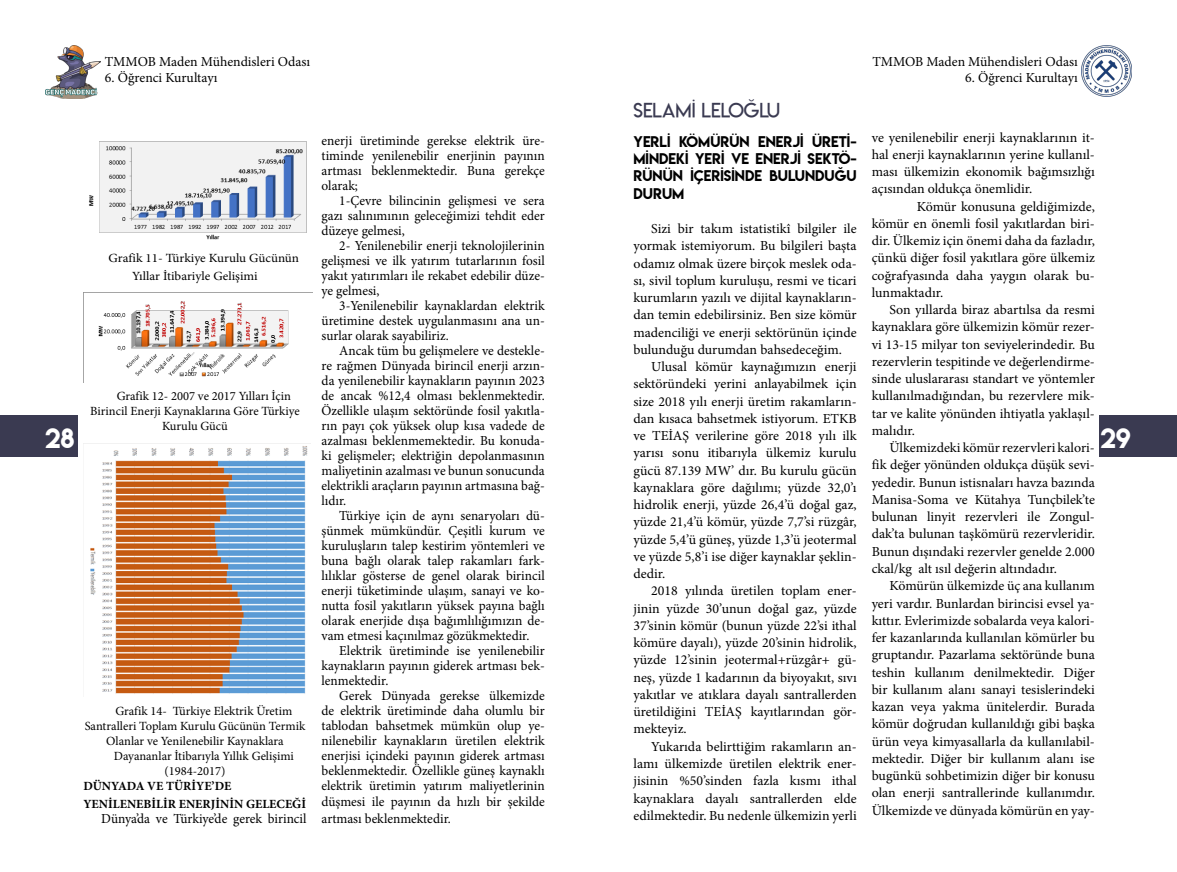
<style>
.page{position:relative;width:1177px;height:872px;background:#fff}
.page>*{position:absolute;margin:0;border:0;box-sizing:border-box;transform-origin:0 0}
.t1{font:25px "Lemon Milk";color:#fff}
.t2{font:20px "Lemon Milklight";color:#3a3a51}
.t3{font:13.75px/17.2px "Minion Pro";color:#000;text-align:justify}
.t4{font:13.75px/17.2px "Lemon Milk";color:#000;text-align:justify}
.t5{font:12.5px "Minion Pro";color:#000}
.t6{font:12.5px/18.1px "Minion Pro";color:#000;scale:1.05 1}
.t7{font:700 12.5px/18px "Minion Pro";color:#000}
</style>
<div class="page">
<div style="left:0;top:415px;width:77px;height:41px;background:#3a3a51"></div>
<div style="left:1099px;top:415px;width:77px;height:41px;background:#3a3a51"></div>
<img style="left:45px;top:45px;width:55px;height:53px">
<img style="left:1081px;top:45px;width:50px;height:52px">
<img style="left:89px;top:141px;width:218px;height:99px">
<img style="left:83px;top:292px;width:230px;height:91px">
<img style="left:83px;top:443px;width:227px;height:251px">
<p class="t3" style="left:105px;top:53px;width:207px">TMMOB Maden Mühendisleri Odası</p>
<p class="t3" style="left:105px;top:69px;width:114px">6. Öğrenci Kurultayı</p>
<h2 class="t2" style="left:633px;top:98px;width:148px">SELAMİ LELOĞLU</h2>
<p class="t3" style="left:872px;top:53px;width:207px">TMMOB Maden Mühendisleri Odası</p>
<p class="t3" style="left:965px;top:69px;width:114px">6. Öğrenci Kurultayı</p>
<p class="t3" style="left:871px;top:129px;width:225px">ve yenilenebilir enerji kaynaklarının it&shy;hal enerji kaynaklarının yerine kullanıl&shy;ması ülkemizin ekonomik bağımsızlığı açısından oldukça önemlidir.</p>
<p class="t3" style="left:871px;top:198px;width:225px;text-indent:45px">Kömür konusuna geldiğimizde, kömür en önemli fosil yakıtlardan biri&shy;dir. Ülkemiz için önemi daha da fazladır, çünkü diğer fosil yakıtlara göre ülkemiz coğrafyasında daha yaygın olarak bu&shy;lunmaktadır.</p>
<p class="t3" style="left:871px;top:301px;width:225px;text-indent:18px">Son yıllarda biraz abartılsa da resmi kaynaklara göre ülkemizin kömür rezer&shy;vi 13-15 milyar ton seviyelerindedir. Bu rezervlerin tespitinde ve değerlendirme&shy;sinde uluslararası standart ve yöntemler kullanılmadığından, bu rezervlere mik&shy;tar ve kalite yönünden ihtiyatla yaklaşıl&shy;malıdır.</p>
<p class="t3" style="left:871px;top:439px;width:225px;text-indent:18px">Ülkemizdeki kömür rezervleri kalori&shy;fik değer yönünden oldukça düşük sevi&shy;yededir. Bunun istisnaları havza bazında Manisa-Soma ve Kütahya Tunçbilek’te bulunan linyit rezervleri ile Zongul&shy;dak’ta bulunan taşkömürü rezervleridir.<br>Bunun dışındaki rezervler genelde 2.000 ckal/kg alt ısıl değerin altındadır.</p>
<p class="t3" style="left:871px;top:577px;width:225px;text-indent:18px">Kömürün ülkemizde üç ana kullanım yeri vardır. Bunlardan birincisi evsel ya&shy;kıttır. Evlerimizde sobalarda veya kalori&shy;fer kazanlarında kullanılan kömürler bu gruptandır. Pazarlama sektöründe buna teshin kullanım denilmektedir. Diğer bir kullanım alanı sanayi tesislerindeki kazan veya yakma ünitelerdir. Burada kömür doğrudan kullanıldığı gibi başka ürün veya kimyasallarla da kullanılabil&shy;mektedir. Diğer bir kullanım alanı ise bugünkü sohbetimizin diğer bir konusu olan enerji santrallerinde kullanımdır.<br>Ülkemizde ve dünyada kömürün en yay-</p>
<p class="t4" style="left:633px;top:133px;width:225px">YERLİ KÖMÜRÜN ENERJİ ÜRETİ-MİNDEKİ YERİ VE ENERJİ SEKTÖ-RÜNÜN İÇERİSİNDE BULUNDUĞU DURUM</p>
<p class="t3" style="left:633px;top:220px;width:225px;text-indent:18px">Sizi bir takım istatistikî bilgiler ile yormak istemiyorum. Bu bilgileri başta odamız olmak üzere birçok meslek oda&shy;sı, sivil toplum kuruluşu, resmi ve ticari kurumların yazılı ve dijital kaynakların&shy;dan temin edebilirsiniz. Ben size kömür madenciliği ve enerji sektörünün içinde bulunduğu durumdan bahsedeceğim.</p>
<p class="t3" style="left:633px;top:358px;width:225px;text-indent:18px">Ulusal kömür kaynağımızın enerji sektöründeki yerini anlayabilmek için size 2018 yılı enerji üretim rakamların&shy;dan kısaca bahsetmek istiyorum. ETKB ve TEİAŞ verilerine göre 2018 yılı ilk yarısı sonu itibarıyla ülkemiz kurulu gücü 87.139 MW’ dır. Bu kurulu gücün kaynaklara göre dağılımı; yüzde 32,0’ı hidrolik enerji, yüzde 26,4’ü doğal gaz, yüzde 21,4’ü kömür, yüzde 7,7’si rüzgâr, yüzde 5,4’ü güneş, yüzde 1,3’ü jeotermal ve yüzde 5,8’i ise diğer kaynaklar şeklin&shy;dedir.</p>
<p class="t3" style="left:633px;top:582px;width:225px;text-indent:18px">2018 yılında üretilen toplam ener&shy;jinin yüzde 30’unun doğal gaz, yüzde 37’sinin kömür (bunun yüzde 22’si ithal kömüre dayalı), yüzde 20’sinin hidrolik, yüzde 12’sinin jeotermal+rüzgâr+ gü&shy;neş, yüzde 1 kadarının da biyoyakıt, sıvı yakıtlar ve atıklara dayalı santrallerden üretildiğini TEİAŞ kayıtlarından gör&shy;mekteyiz.</p>
<p class="t3" style="left:633px;top:737px;width:225px;text-indent:18px">Yukarıda belirttiğim rakamların an&shy;lamı ülkemizde üretilen elektrik ener&shy;jisinin %50’sinden fazla kısmı ithal kaynaklara dayalı santrallerden elde edilmektedir. Bu nedenle ülkemizin yerli</p>
<p class="t3" style="left:321px;top:133px;width:225px;line-height:15px">enerji üretiminde gerekse elektrik üre&shy;timinde yenilenebilir enerjinin payının artması beklenmektedir. Buna gerekçe olarak;</p>
<p class="t3" style="left:321px;top:193px;width:225px;line-height:15px;text-indent:18px">1-Çevre bilincinin gelişmesi ve sera gazı salınımının geleceğimizi tehdit eder düzeye gelmesi,</p>
<p class="t3" style="left:321px;top:238px;width:225px;line-height:15px;text-indent:18px">2- Yenilenebilir enerji teknolojilerinin gelişmesi ve ilk yatırım tutarlarının fosil yakıt yatırımları ile rekabet edebilir düze&shy;ye gelmesi,</p>
<p class="t3" style="left:321px;top:298px;width:225px;line-height:15px;text-indent:18px">3-Yenilenebilir kaynaklardan elektrik üretimine destek uygulanmasını ana un&shy;surlar olarak sayabiliriz.</p>
<p class="t3" style="left:321px;top:343px;width:225px;line-height:15px;text-indent:18px">Ancak tüm bu gelişmelere ve destekle&shy;re rağmen Dünyada birincil enerji arzın&shy;da yenilenebilir kaynakların payının 2023 de ancak %12,4 olması beklenmektedir.<br>Özellikle ulaşım sektöründe fosil yakıtla&shy;rın payı çok yüksek olup kısa vadede de azalması beklenmemektedir. Bu konuda&shy;ki gelişmeler; elektriğin depolanmasının maliyetinin azalması ve bunun sonucunda elektrikli araçların payının artmasına bağ&shy;lıdır.</p>
<p class="t3" style="left:321px;top:508px;width:225px;line-height:15px;text-indent:18px">Türkiye için de aynı senaryoları dü&shy;şünmek mümkündür. Çeşitli kurum ve kuruluşların talep kestirim yöntemleri ve buna bağlı olarak talep rakamları fark&shy;lılıklar gösterse de genel olarak birincil enerji tüketiminde ulaşım, sanayi ve ko&shy;nutta fosil yakıtların yüksek payına bağlı olarak enerjide dışa bağımlılığımızın de&shy;vam etmesi kaçınılmaz gözükmektedir.</p>
<p class="t3" style="left:321px;top:643px;width:225px;line-height:15px;text-indent:18px">Elektrik üretiminde ise yenilenebilir kaynakların payının giderek artması bek&shy;lenmektedir.</p>
<p class="t3" style="left:321px;top:688px;width:225px;line-height:15px;text-indent:18px">Gerek Dünyada gerekse ülkemizde de elektrik üretiminde daha olumlu bir tablodan bahsetmek mümkün olup ye&shy;nilenebilir kaynakların üretilen elektrik enerjisi içindeki payının giderek artması beklenmektedir. Özellikle güneş kaynaklı elektrik üretimin yatırım maliyetlerinin</p>
<p class="t3" style="left:321px;top:794px;width:225px;line-height:16.5px">düşmesi ile payının da hızlı bir şekilde artması beklenmektedir.</p>
<p class="t6" style="left:132px;top:249px;width:160px;text-indent:-24px">Grafik 11- Türkiye Kurulu Gücünün<br>Yıllar İtibariyle Gelişimi</p>
<p class="t5" style="left:117px;top:388px;width:176px">Grafik 12- 2007 ve 2017 Yılları İçin</p>
<p class="t5" style="left:90px;top:403px;width:211px">Birincil Enerji Kaynaklarına Göre Türkiye</p>
<p class="t5" style="left:162px;top:418px;width:67px">Kurulu Gücü</p>
<h1 class="t1" style="left:45px;top:420px;width:31px">28</h1>
<h1 class="t1" style="left:1100px;top:420px;width:32px">29</h1>
<p class="t5" style="left:115px;top:703px;width:178px">Grafik 14- Türkiye Elektrik Üretim</p>
<p class="t5" style="left:85px;top:718px;width:222px">Santralleri Toplam Kurulu Gücünün Termik</p>
<p class="t5" style="left:106px;top:733px;width:179px">Olanlar ve Yenilenebilir Kaynaklara</p>
<p class="t5" style="left:114px;top:748px;width:182px">Dayananlar İtibarıyla Yıllık Gelişimi</p>
<p class="t5" style="left:164px;top:763px;width:63px">(1984-2017)</p>
<p class="t7" style="left:83px;top:777px;width:224px">DÜNYADA VE TÜRİYE’DE<br>YENİLENEBİLİR ENERJİNİN GELECEĞİ</p>
<p class="t3" style="left:101px;top:810px;width:207px">Dünya’da ve Türkiye’de gerek birincil</p>
</div>
